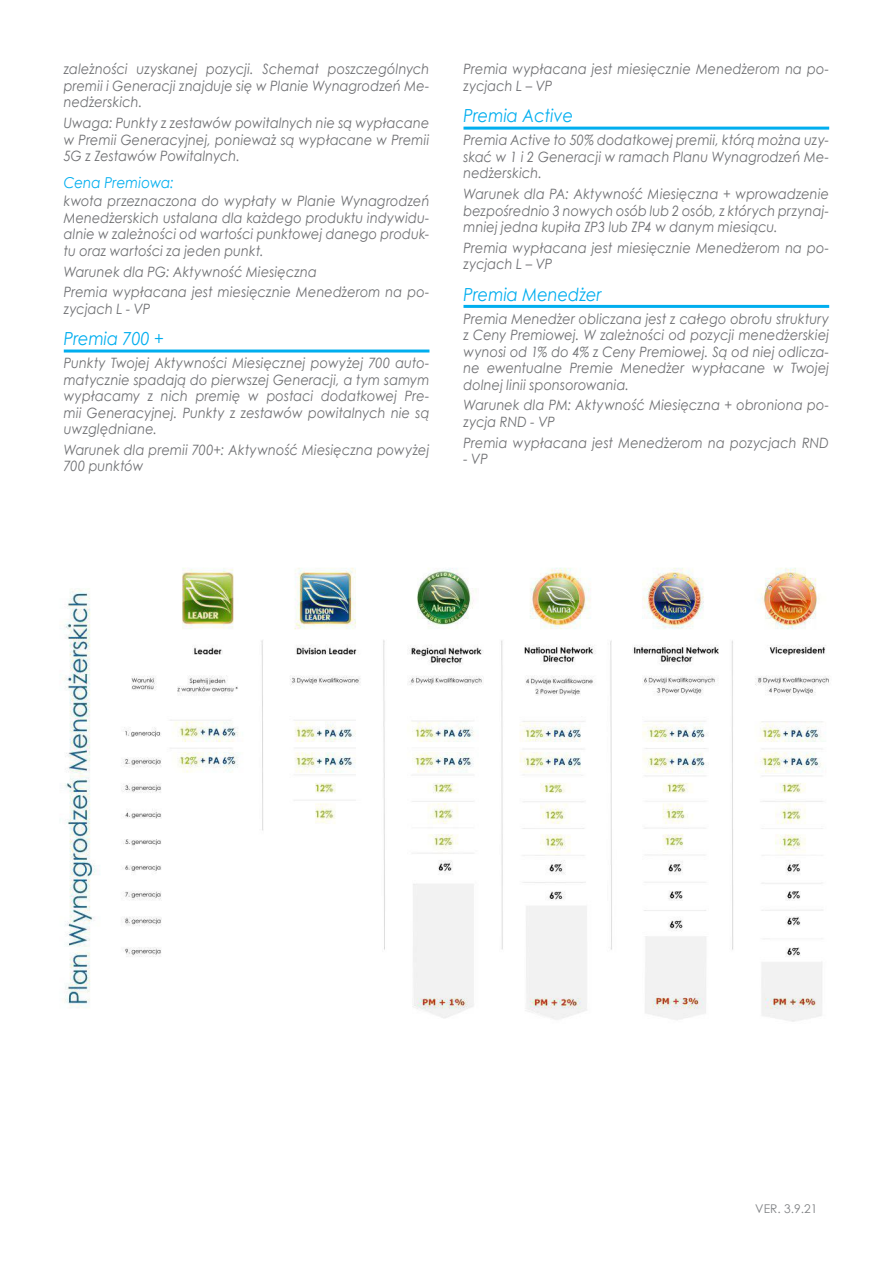
<style>
.page{position:relative;width:893px;height:1263px;background:#fff}
.page>*{position:absolute;margin:0;border:0;box-sizing:border-box;transform-origin:0 0}
.nadpis_odstavce{font:italic 18px "Century Gothic";color:#00aeef;scale:.9 1}
.modrý_tučný{font:italic 15px "Century Gothic";letter-spacing:.005em;color:#00aeef;scale:.9 1}
.odstavec{font:italic 14.25px/16.5px "Century Gothic";letter-spacing:.01em;color:#6d6e71;text-align:justify;scale:.9 1}
.t1{font:12px "Century Gothic";color:#808285}
</style>
<div class="page">
<hr style="left:64px;top:349px;width:365px;height:3px;background:#00aeef">
<hr style="left:463px;top:127px;width:366px;height:3px;background:#00aeef">
<hr style="left:463px;top:305px;width:366px;height:3px;background:#00aeef">
<img style="left:60px;top:567px;width:769px;height:455px">
<p class="odstavec" style="left:64px;top:61px;width:408px">zależności uzyskanej pozycji. Schemat poszczególnych premii i Generacji znajduje się w Planie Wynagrodzeń Me&shy;nedżerskich.</p>
<p class="odstavec" style="left:64px;top:115px;width:408px">Uwaga: Punkty z zestawów powitalnych nie są wypłacane w Premii Generacyjnej, ponieważ są wypłacane w Premii 5G z Zestawów Powitalnych.</p>
<p class="modrý_tučný" style="left:64px;top:172px;width:124px">Cena Premiowa:</p>
<p class="odstavec" style="left:64px;top:193px;width:408px">kwota przeznaczona do wypłaty w Planie Wynagrodzeń Menedżerskich ustalana dla każdego produktu indywidu&shy;alnie w zależności od wartości punktowej danego produk&shy;tu oraz wartości za jeden punkt.</p>
<p class="odstavec" style="left:64px;top:263px;width:283px">Warunek dla PG: Aktywność Miesięczna</p>
<p class="odstavec" style="left:64px;top:284px;width:408px">Premia wypłacana jest miesięcznie Menedżerom na po&shy;zycjach L - VP</p>
<p class="nadpis_odstavce" style="left:64px;top:326px;width:113px">Premia 700 +</p>
<p class="odstavec" style="left:64px;top:354px;width:408px">Punkty Twojej Aktywności Miesięcznej powyżej 700 auto&shy;matycznie spadają do pierwszej Generacji, a tym samym wypłacamy z nich premię w postaci dodatkowej Pre&shy;mii Generacyjnej. Punkty z zestawów powitalnych nie są uwzględniane.</p>
<p class="odstavec" style="left:64px;top:441px;width:408px">Warunek dla premii 700+: Aktywność Miesięczna powyżej<br>700 punktów</p>
<p class="odstavec" style="left:463px;top:61px;width:408px">Premia wypłacana jest miesięcznie Menedżerom na po&shy;zycjach L – VP</p>
<p class="nadpis_odstavce" style="left:463px;top:103px;width:123px">Premia Active</p>
<p class="odstavec" style="left:463px;top:132px;width:408px">Premia Active to 50% dodatkowej premii, którą można uzy&shy;skać w 1 i 2 Generacji w ramach Planu Wynagrodzeń Me&shy;nedżerskich.</p>
<p class="odstavec" style="left:463px;top:185px;width:408px">Warunek dla PA: Aktywność Miesięczna + wprowadzenie bezpośrednio 3 nowych osób lub 2 osób, z których przynaj&shy;mniej jedna kupiła ZP3 lub ZP4 w danym miesiącu.</p>
<p class="odstavec" style="left:463px;top:239px;width:408px">Premia wypłacana jest miesięcznie Menedżerom na po&shy;zycjach L – VP</p>
<p class="nadpis_odstavce" style="left:463px;top:282px;width:155px">Premia Menedżer</p>
<p class="odstavec" style="left:463px;top:310px;width:408px">Premia Menedżer obliczana jest z całego obrotu struktury z Ceny Premiowej. W zależności od pozycji menedżerskiej wynosi od 1% do 4% z Ceny Premiowej. Są od niej odlicza&shy;ne ewentualne Premie Menedżer wypłacane w Twojej dolnej linii sponsorowania.</p>
<p class="odstavec" style="left:463px;top:397px;width:408px">Warunek dla PM: Aktywność Miesięczna + obroniona po&shy;zycja RND - VP</p>
<p class="odstavec" style="left:463px;top:434px;width:408px">Premia wypłacana jest Menedżerom na pozycjach RND</p>
<p class="odstavec" style="left:463px;top:450px;width:29px">- VP</p>
<p class="t1" style="left:755px;top:1200px;width:64px">VER. 3.9.21</p>
</div>
